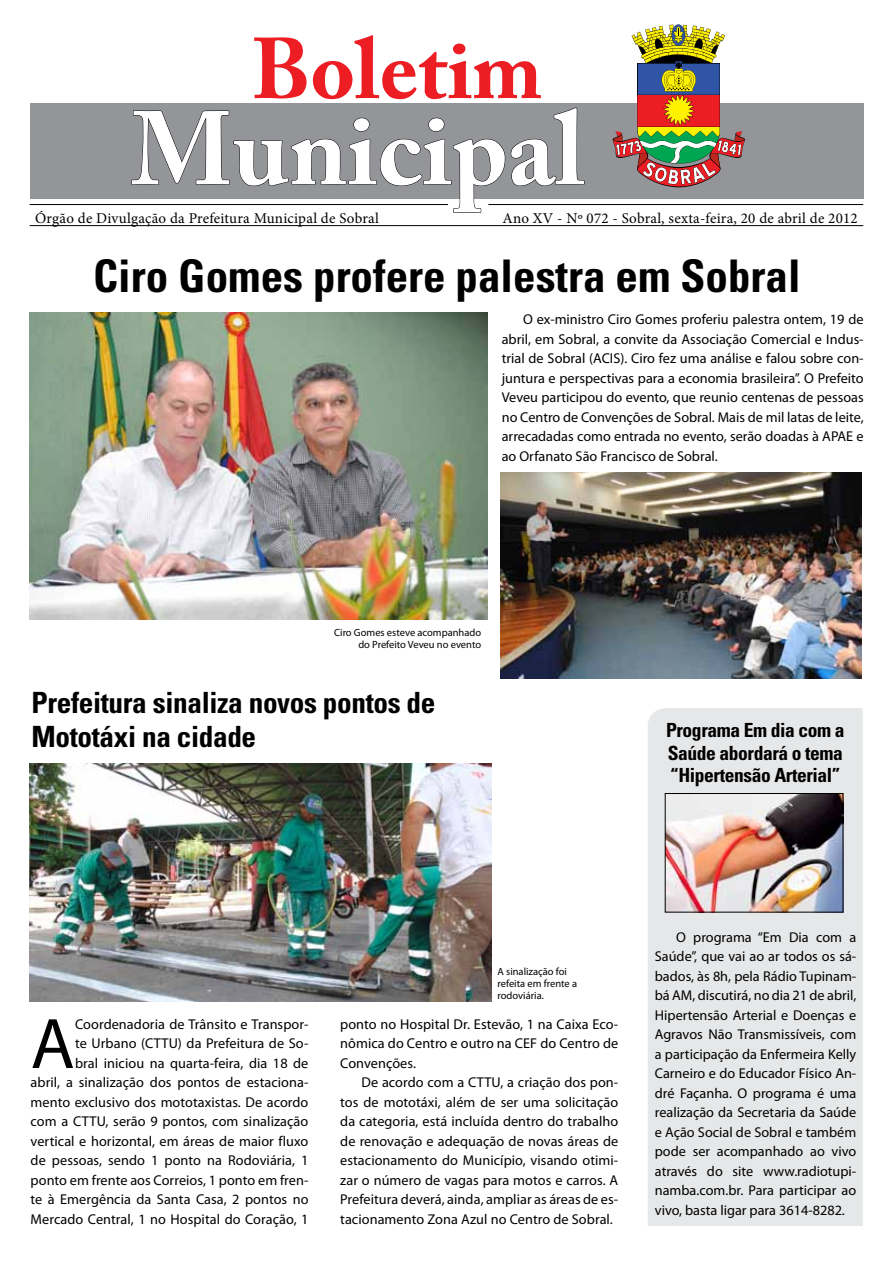
<style>
.page{position:relative;width:893px;height:1263px;background:#fff}
.page>*{position:absolute;margin:0;border:0;box-sizing:border-box;transform-origin:0 0}
.t1{font:700 103.05px "Adobe Caslon Pro";color:#f1f1f2}
.t2{font:700 85.2px "Adobe Caslon Pro";color:#ed1d24}
.t3{font:72.15px "Myriad Pro";color:#000}
.t4{font:700 condensed 45px "Univers";color:#000}
.t5{font:700 condensed 29.25px/34.5px "Univers";letter-spacing:-.01em;color:#000}
.t6{font:700 condensed 19.5px/22.5px "Univers";letter-spacing:-.02em;color:#000;text-align:justify}
.t7{font:15px "Minion Pro";letter-spacing:.015em;color:#000}
.t8{font:14.25px/19.5px "Myriad Pro";letter-spacing:.005em;color:#000;text-align:justify}
.t9{font:10.5px/12px "Myriad Pro";color:#000;text-align:right}
</style>
<div class="page">
<hr style="left:30px;top:225px;width:833px;height:1px;background:#000">
<div style="left:30px;top:104px;width:833px;height:95px;background:#939598"></div>
<hr style="left:30px;top:204px;width:418px;height:1px;background:#000">
<hr style="left:488px;top:204px;width:375px;height:1px;background:#000">
<svg style="left:131px;top:110px;width:374px;height:103px"></svg>
<svg style="left:511px;top:107px;width:74px;height:79px"></svg>
<svg style="left:609px;top:24px;width:140px;height:163px"></svg>
<div style="left:648px;top:708px;width:215px;height:518px;background:#e6e7e8"></div>
<img style="left:30px;top:764px;width:461px;height:237px">
<img style="left:667px;top:795px;width:174px;height:115px">
<div style="left:665px;top:793px;width:178px;height:119px;border:1px solid #000"></div>
<img style="left:30px;top:313px;width:458px;height:306px">
<img style="left:500px;top:473px;width:361px;height:205px">
<h2 class="t2" style="left:252px;top:19px;width:292px">Boletim</h2>
<h1 class="t1" style="left:131px;top:88px;width:455px">Municipal</h1>
<p class="t7" style="left:35px;top:208px;width:345px">Órgão de Divulgação da Prefeitura Municipal de Sobral</p>
<p class="t7" style="left:502px;top:208px;width:357px">Ano XV - Nº 072 - Sobral, sexta-feira, 20 de abril de 2012</p>
<h3 class="t4" style="left:93px;top:248px;width:709px">Ciro Gomes profere palestra em Sobral</h3>
<p class="t8" style="left:502px;top:309px;width:363px;text-indent:21px">O ex-ministro Ciro Gomes proferiu palestra ontem, 19 de abril, em Sobral, a convite da Associação Comercial e Indus&shy;trial de Sobral (ACIS). Ciro fez uma análise e falou sobre con&shy;juntura e perspectivas para a economia brasileira”. O Prefeito Veveu participou do evento, que reunio centenas de pessoas no Centro de Convenções de Sobral. Mais de mil latas de leite, arrecadadas como entrada no evento, serão doadas à APAE e ao Orfanato São Francisco de Sobral.</p>
<p class="t9" style="left:334px;top:626px;width:149px">Ciro Gomes esteve acompanhado do Prefeito Veveu no evento</p>
<h3 class="t5" style="left:31px;top:685px;width:406px">Prefeitura sinaliza novos pontos de<br>Mototáxi na cidade</h3>
<h3 class="t6" style="left:666px;top:719px;width:180px">Programa Em dia com a Saúde abordará o tema “Hipertensão Arterial”</h3>
<p class="t9" style="left:497px;top:966px;width:81px;text-align:left">A sinalização foi refeita em frente a rodoviária.</p>
<p class="t8" style="left:31px;top:1014px;width:279px;text-align:right">Coordenadoria de Trânsito e Transpor-<br>te Urbano (CTTU) da Prefeitura de So-<br>bral iniciou na quarta-feira, dia 18 de<br>abril, a sinalização dos pontos de estaciona&shy;mento exclusivo dos mototaxistas. De acordo com a CTTU, serão 9 pontos, com sinalização vertical e horizontal, em áreas de maior fluxo de pessoas, sendo 1 ponto na Rodoviária, 1 ponto em frente aos Correios, 1 ponto em fren&shy;te à Emergência da Santa Casa, 2 pontos no Mercado Central, 1 no Hospital do Coração, 1</p>
<p class="t8" style="left:340px;top:1014px;width:280px">ponto no Hospital Dr. Estevão, 1 na Caixa Eco&shy;nômica do Centro e outro na CEF do Centro de Convenções.</p>
<h3 class="t3" style="left:31px;top:999px;width:46px">A</h3>
<p class="t8" style="left:340px;top:1073px;width:280px;text-indent:21px">De acordo com a CTTU, a criação dos pon&shy;tos de mototáxi, além de ser uma solicitação da categoria, está incluída dentro do trabalho de renovação e adequação de novas áreas de estacionamento do Município, visando otimi&shy;zar o número de vagas para motos e carros. A Prefeitura deverá, ainda, ampliar as áreas de es&shy;tacionamento Zona Azul no Centro de Sobral.</p>
<p class="t8" style="left:655px;top:927px;width:203px;text-indent:21px">O programa “Em Dia com a Saúde”, que vai ao ar todos os sá&shy;bados, às 8h, pela Rádio Tupinam&shy;bá AM, discutirá, no dia 21 de abril, Hipertensão Arterial e Doenças e Agravos Não Transmissíveis, com a participação da Enfermeira Kelly Carneiro e do Educador Físico An&shy;dré Façanha. O programa é uma realização da Secretaria da Saúde e Ação Social de Sobral e também pode ser acompanhado ao vivo através do site www.radiotupi&shy;namba.com.br. Para participar ao vivo, basta ligar para 3614-8282.</p>
</div>
